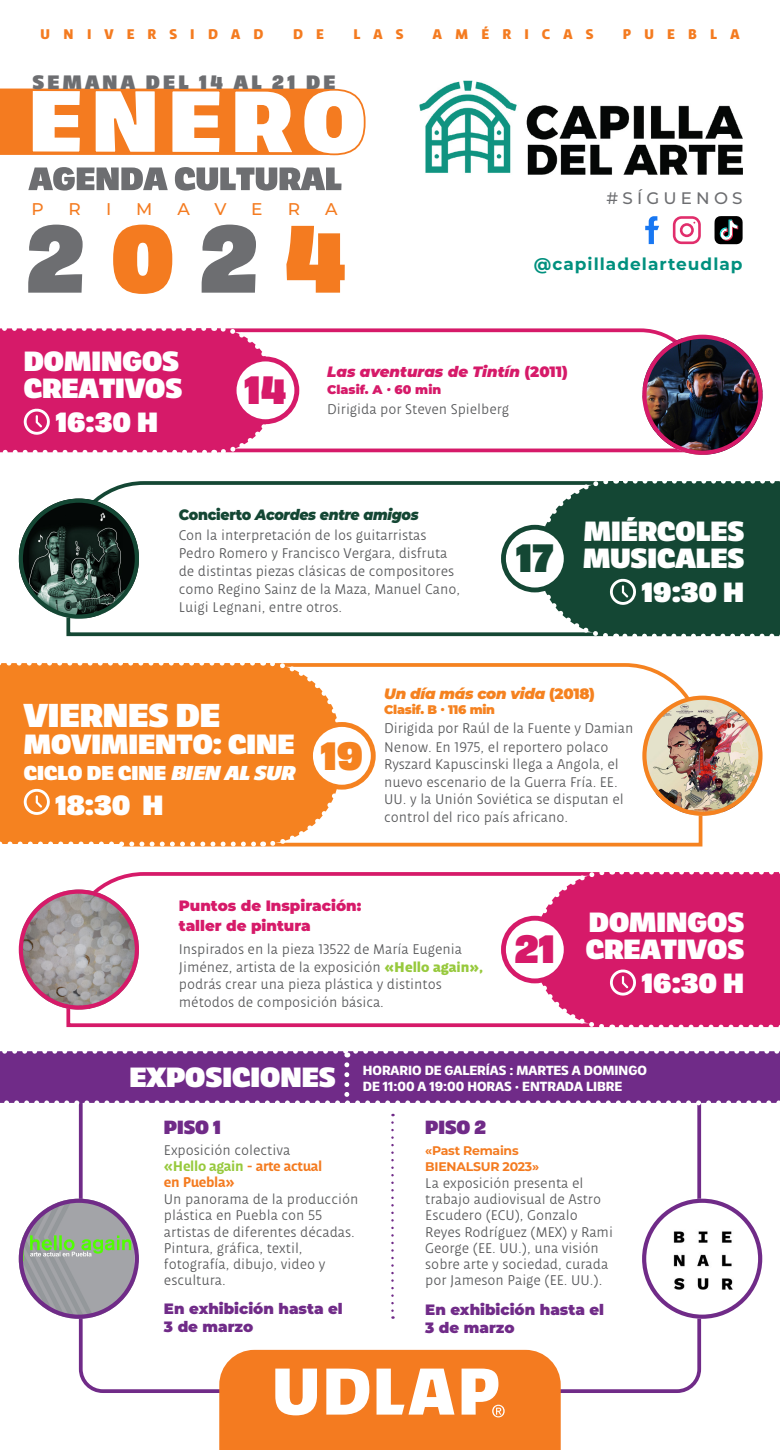
<style>
.page{position:relative;width:780px;height:1450px;background:#fff}
.page>*{position:absolute;margin:0;border:0;box-sizing:border-box;transform-origin:0 0}
.t1{font:900 37.35px "Neutronic";color:#d61a69}
.t2{font:900 37.35px "Neutronic";color:#f58220}
.t3{font:900 37.35px "Neutronic";color:#144734}
.t4{font:900 31.25px "Neutronic";color:#fff}
.t5{font:900 26.25px/26.8px "Neutronic";color:#fff}
.t6{font:900 19px "Neutronic";color:#fff}
.t7{font:900 18.32px "Neutronic";letter-spacing:.18em;color:#6d6e71}
.t8{font:900 18px "Neutronic";color:#702b88}
.t9{font:500 16.98px "Montserrat";color:#f47b20}
.t10{font:700 16.93px "Montserrat";letter-spacing:.06em;color:#00907e}
.t11{font:500 16.7px "Montserrat";letter-spacing:.25em;color:#6d6e71}
.t12{font:300 15px/16.2px "Udlap Text";color:#58595b}
.t13{font:900 15px/17.5px "Montserrat";color:#702b88}
.t14{font:700 15px/16.1px "Udlap Text";letter-spacing:-.02em;color:#f47b20}
.t15{font:900 15px/20.1px "Montserrat";color:#d61a69}
.t16{font:900 15px "Udlap Text";letter-spacing:.85em;color:#f47b20}
.t17{font:italic 900 15px "Montserrat";letter-spacing:-.02em;color:#144734;scale:.94 1}
.t18{font:italic 900 15px "Montserrat";color:#d61a69}
.t19{font:italic 900 15px "Montserrat";letter-spacing:-.02em;color:#f58220}
.t20{font:700 12.5px/15.9px "Neutronic";color:#fff}
.t21{font:700 12.5px/15.9px "Montserrat";letter-spacing:-.02em;color:#f47b20}
.t22{font:900 12.5px "Montserrat";letter-spacing:-.02em;color:#f58220}
.t23{font:900 12.5px "Montserrat";color:#d61a69}
.s1{font-style:normal}
.s2{font-style:italic}
.s3{font-weight:900;color:#97c93d}
.s4{font-weight:900;font-size:26.25px}
.s5{font-family:"Udlap Text"}
.s6{font-weight:300;color:#58595b}
.s7{color:#97c93d}
</style>
<div class="page">
<svg style="left:281px;top:328px;width:423px;height:125px"></svg>
<svg style="left:345px;top:663px;width:359px;height:184px"></svg>
<svg style="left:66px;top:481px;width:467px;height:156px"></svg>
<svg style="left:66px;top:872px;width:463px;height:156px"></svg>
<svg style="left:0;top:88px;width:366px;height:68px"></svg>
<svg style="left:28px;top:225px;width:55px;height:68px"></svg>
<svg style="left:202px;top:225px;width:54px;height:68px"></svg>
<svg style="left:113px;top:225px;width:59px;height:69px"></svg>
<svg style="left:286px;top:226px;width:59px;height:67px"></svg>
<svg style="left:28px;top:167px;width:313px;height:24px"></svg>
<img style="left:419px;top:80px;width:323px;height:95px">
<svg style="left:645px;top:216px;width:14px;height:28px"></svg>
<svg style="left:672px;top:216px;width:28px;height:28px"></svg>
<svg style="left:714px;top:216px;width:28px;height:28px"></svg>
<div style="left:0;top:663px;width:309px;height:101px;background:#f58220"></div>
<svg style="left:262px;top:663px;width:83px;height:95px"></svg>
<svg style="left:0;top:663px;width:252px;height:3px"></svg>
<svg style="left:0;top:328px;width:281px;height:125px;background:#d92a74"></svg>
<svg style="left:0;top:764px;width:345px;height:83px;background:#f58d35"></svg>
<svg style="left:533px;top:481px;width:247px;height:156px;background:#295746"></svg>
<svg style="left:529px;top:872px;width:251px;height:156px;background:#d92e76"></svg>
<div style="left:234px;top:359px;width:63px;height:63px;background:#fff;border-radius:50%"></div>
<div style="left:232px;top:357px;width:67px;height:67px;border:5px solid #d61a69;border-radius:50%"></div>
<div style="left:310px;top:724px;width:63px;height:63px;background:#fff;border-radius:50%"></div>
<div style="left:308px;top:722px;width:67px;height:68px;border:5px solid #f58220;border-radius:50%"></div>
<div style="left:503px;top:527px;width:63px;height:63px;background:#fff;border-radius:50%"></div>
<div style="left:501px;top:525px;width:67px;height:67px;border:5px solid #144734;border-radius:50%"></div>
<div style="left:503px;top:918px;width:63px;height:63px;background:#fff;border-radius:50%"></div>
<div style="left:501px;top:916px;width:67px;height:67px;border:5px solid #d61a69;border-radius:50%"></div>
<img style="left:642px;top:338px;width:120px;height:117px">
<div style="left:642px;top:335px;width:120px;height:120px;border:4px solid #d61a69;border-radius:50%"></div>
<img style="left:643px;top:699px;width:118px;height:117px">
<div style="left:642px;top:696px;width:120px;height:120px;border:4px solid #f58220;border-radius:50%"></div>
<img style="left:19px;top:499px;width:120px;height:119px">
<div style="left:19px;top:499px;width:120px;height:120px;border:4px solid #144734;border-radius:50%"></div>
<img style="left:22px;top:890px;width:117px;height:120px">
<div style="left:19px;top:890px;width:120px;height:120px;border:4px solid #d61a69;border-radius:50%"></div>
<svg style="left:391px;top:1123px;width:3px;height:196px"></svg>
<img style="left:19px;top:1199px;width:116px;height:120px">
<div style="left:19px;top:1199px;width:120px;height:120px;border:4px solid #702b88;border-radius:50%"></div>
<img style="left:642px;top:1199px;width:120px;height:120px;border-radius:60px">
<div style="left:642px;top:1199px;width:120px;height:120px;border:4px solid #702b88;border-radius:50%"></div>
<svg style="left:0;top:1051px;width:780px;height:56px;background:#7b3c91"></svg>
<svg style="left:219px;top:1350px;width:341px;height:100px"></svg>
<p class="t16" style="left:40px;top:25px;width:225px">UNIVERSIDAD</p>
<p class="t16" style="left:293px;top:25px;width:33px">D E</p>
<p class="t16" style="left:353px;top:25px;width:52px">LAS</p>
<p class="t16" style="left:432px;top:25px;width:162px">AMÉRICAS</p>
<p class="t16" style="left:622px;top:25px;width:119px">PUEBLA</p>
<p class="t7" style="left:32px;top:68px;width:304px">SEMANA DEL 14 AL 21 DE</p>
<p class="t9" style="left:31px;top:197px;width:14px">P</p>
<p class="t9" style="left:69px;top:197px;width:14px">R</p>
<p class="t9" style="left:106px;top:197px;width:7px">I</p>
<p class="t9" style="left:136px;top:197px;width:18px">M</p>
<p class="t9" style="left:177px;top:197px;width:14px">A</p>
<p class="t9" style="left:214px;top:197px;width:14px">V</p>
<p class="t9" style="left:251px;top:197px;width:13px">E</p>
<p class="t9" style="left:288px;top:197px;width:14px">R</p>
<p class="t9" style="left:325px;top:197px;width:14px">A</p>
<p class="t11" style="left:606px;top:186px;width:137px">#SÍGUENOS</p>
<p class="t10" style="left:534px;top:252px;width:210px">@capilladelarteudlap</p>
<h3 class="t5" style="left:24px;top:345px;width:160px">DOMINGOS<br>CREATIVOS</h3>
<h3 class="t5" style="left:56px;top:407px;width:104px">16:30 H</h3>
<h1 class="t1" style="left:244px;top:361px;width:43px">14</h1>
<p class="t18" style="left:327px;top:360px;width:242px">Las aventuras de Tintín <span class="s1">(2011)</span></p>
<p class="t23" style="left:327px;top:380px;width:115px">Clasif. A <span class="s2">·</span> 60 min</p>
<p class="t12" style="left:327px;top:401px;width:183px">Dirigida por Steven Spielberg</p>
<p class="t17" style="left:179px;top:503px;width:257px"><span class="s1">Concierto</span> Acordes entre amigos</p>
<p class="t12" style="left:179px;top:526px;width:283px;line-height:18px">Con la interpretación de los guitarristas Pedro Romero y Francisco Vergara, disfruta de distintas piezas clásicas de compositores como Regino Sainz de la Maza, Manuel Cano, Luigi Legnani, entre otros.</p>
<h1 class="t3" style="left:516px;top:529px;width:39px">17</h1>
<h3 class="t5" style="left:583px;top:515px;width:162px">MIÉRCOLES<br>MUSICALES</h3>
<h3 class="t5" style="left:642px;top:577px;width:104px">19:30 H</h3>
<h2 class="t4" style="left:24px;top:691px;width:198px">VIERNES DE</h2>
<h3 class="t5" style="left:24px;top:728px;width:272px">MOVIMIENTO: CINE</h3>
<p class="t6" style="left:24px;top:758px;width:277px">CICLO DE CINE <span class="s2">BIEN AL SUR</span></p>
<h3 class="t5" style="left:55px;top:789px;width:109px">18:30 H</h3>
<h1 class="t2" style="left:321px;top:726px;width:44px">19</h1>
<p class="t19" style="left:384px;top:682px;width:212px">Un día más con vida <span class="s1">(2018)</span></p>
<p class="t22" style="left:384px;top:700px;width:112px">Clasif. B · 116 min</p>
<p class="t12" style="left:384px;top:719px;width:251px;line-height:18.8px">Dirigida por Raúl de la Fuente y Damian<br>Nenow. En 1975, el reportero polaco</p>
<p class="t12" style="left:384px;top:756px;width:241px;line-height:17.5px">Ryszard Kapuscinski llega a Angola, el nuevo escenario de la Guerra Fría. EE.<br>UU. y la Unión Soviética se disputan el control del rico país africano.</p>
<p class="t15" style="left:179px;top:895px;width:184px">Puntos de Inspiración: taller de pintura</p>
<p class="t12" style="left:179px;top:941px;width:306px;line-height:17.5px">Inspirados en la pieza 13522 de María Eugenia Jiménez, artista de la exposición <span class="s3">«Hello again», </span>podrás crear una pieza plástica y distintos métodos de composición básica.</p>
<h1 class="t1" style="left:514px;top:920px;width:42px">21</h1>
<h3 class="t5" style="left:585px;top:906px;width:160px">DOMINGOS<br>CREATIVOS</h3>
<h3 class="t5" style="left:642px;top:967px;width:104px">16:30 H</h3>
<p class="t20" style="left:363px;top:1061px;width:285px;text-indent:-233px"><span class="s4">EXPOSICIONES</span> HORARIO DE GALERÍAS : MARTES A DOMINGO<br>DE 11:00 A 19:00 HORAS <span class="s5">•</span> ENTRADA LIBRE</p>
<p class="t8" style="left:164px;top:1113px;width:58px">PISO 1</p>
<p class="t8" style="left:425px;top:1113px;width:62px">PISO 2</p>
<p class="t14" style="left:164px;top:1142px;width:160px"><span class="s6">Exposición colectiva </span><span class="s7">«Hello again</span> - arte actual en Puebla»</p>
<p class="t12" style="left:164px;top:1191px;width:196px">Un panorama de la producción plástica en Puebla con 55 artistas de diferentes décadas.<br>Pintura, gráfica, textil, fotografía, dibujo, video y escultura.</p>
<p class="t13" style="left:164px;top:1299px;width:180px">En exhibición hasta el<br>3 de marzo</p>
<p class="t21" style="left:425px;top:1142px;width:115px">«Past Remains<br>BIENALSUR 2023»</p>
<p class="t12" style="left:425px;top:1175px;width:189px">La exposición presenta el trabajo audiovisual de Astro<br>Escudero (ECU), Gonzalo<br>Reyes Rodríguez (MEX) y Rami<br>George (EE. UU.), una visión sobre arte y sociedad, curada por Jameson Paige (EE. UU.).</p>
<p class="t13" style="left:425px;top:1300px;width:180px">En exhibición hasta el<br>3 de marzo</p>
</div>
